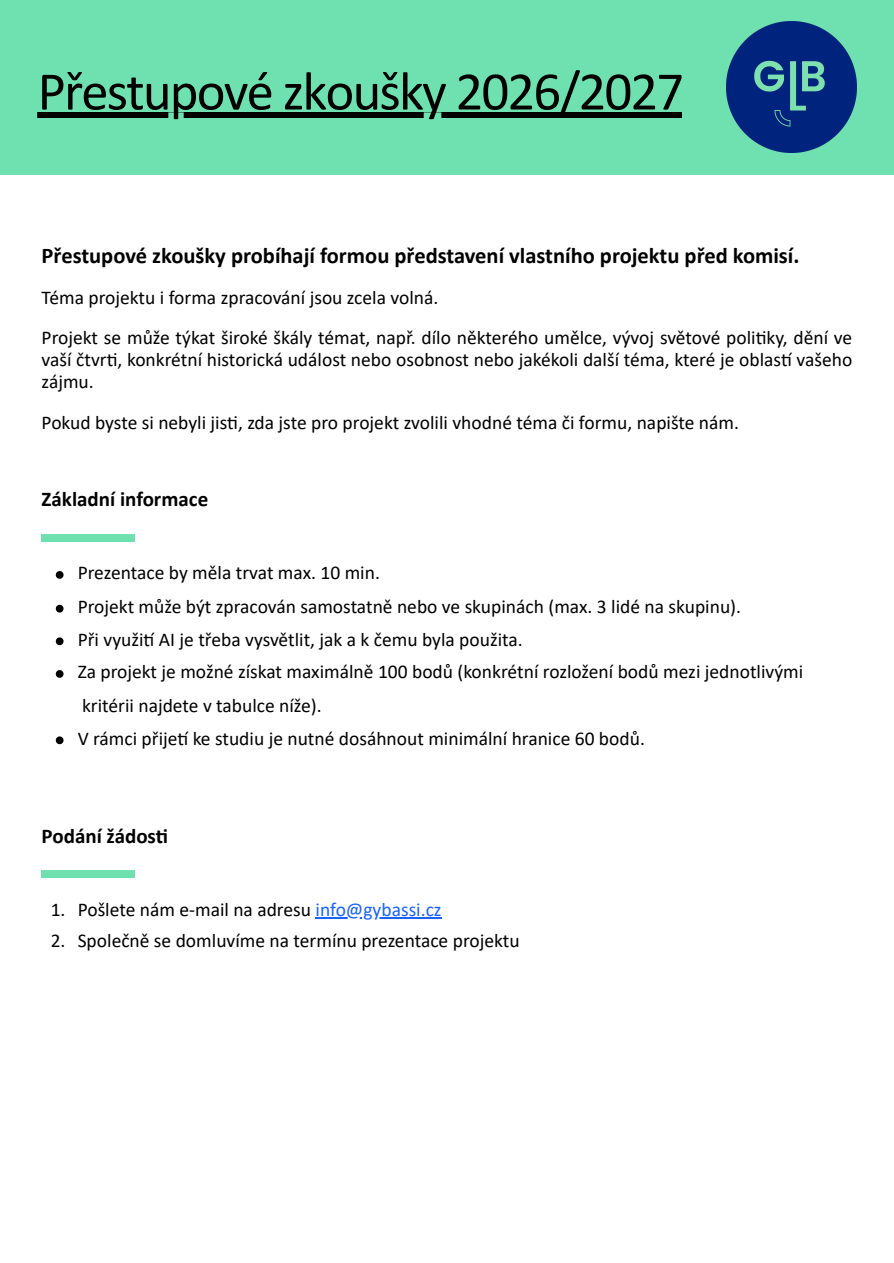
<style>
.page{position:relative;width:894px;height:1263px;background:#fff}
.page>*{position:absolute;margin:0;border:0;box-sizing:border-box;transform-origin:0 0}
.t1{font:54.75px "Calibri";letter-spacing:-.035em;color:#000}
.t2{font:700 22.5px "Calibri";color:#000}
.t3{font:700 21px "Calibri";color:#000}
.t4{font:19.5px/40.5px "Calibri";color:#000}
.s1{color:#1a62ff}
</style>
<div class="page">
<div style="left:0;top:0;width:893px;height:174px;background:#6fe1b0"></div>
<img style="left:726px;top:22px;width:130px;height:130px">
<div style="left:38px;top:113px;width:644px;height:5px;background:#000"></div>
<div style="left:42px;top:534px;width:93px;height:7px;background:#6fe1b0"></div>
<svg style="left:56px;top:571px;width:7px;height:8px"></svg>
<svg style="left:56px;top:605px;width:7px;height:7px"></svg>
<svg style="left:56px;top:637px;width:7px;height:8px"></svg>
<svg style="left:56px;top:670px;width:7px;height:8px"></svg>
<svg style="left:56px;top:736px;width:7px;height:8px"></svg>
<div style="left:42px;top:871px;width:93px;height:7px;background:#6fe1b0"></div>
<hr style="left:315px;top:917px;width:126px;height:1px;background:#1a62ff">
<h1 class="t1" style="left:38px;top:68px;width:647px">Přestupové zkoušky 2026/2027</h1>
<h1 class="t2" style="left:42px;top:246px;width:759px">Přestupové zkoušky probíhají formou představení vlastního projektu před komisí.</h1>
<p class="t4" style="left:42px;top:279px;width:811px">Téma projektu i forma zpracování jsou zcela volná.<br>Projekt se může týkat široké škály témat, např. dílo některého umělce, vývoj světové politiky, dění ve</p>
<p class="t4" style="left:42px;top:350px;width:811px;line-height:22.5px">vaší čtvrti, konkrétní historická událost nebo osobnost nebo jakékoli další téma, které je oblastí vašeho zájmu.</p>
<p class="t4" style="left:42px;top:404px;width:698px">Pokud byste si nebyli jisti, zda jste pro projekt zvolili vhodné téma či formu, napište nám.</p>
<h2 class="t3" style="left:42px;top:490px;width:168px">Základní informace</h2>
<p class="t4" style="left:78px;top:554px;width:303px">Prezentace by měla trvat max. 10 min.</p>
<p class="t4" style="left:78px;top:588px;width:664px">Projekt může být zpracován samostatně nebo ve skupinách (max. 3 lidé na skupinu).</p>
<p class="t4" style="left:78px;top:621px;width:446px">Při využití AI je třeba vysvětlit, jak a k čemu byla použita.</p>
<p class="t4" style="left:78px;top:657px;width:727px;line-height:33.8px">Za projekt je možné získat maximálně 100 bodů (konkrétní rozložení bodů mezi jednotlivými kritérii najdete v tabulce níže).</p>
<p class="t4" style="left:78px;top:720px;width:568px">V rámci přijetí ke studiu je nutné dosáhnout minimální hranice 60 bodů.</p>
<h2 class="t3" style="left:42px;top:827px;width:128px">Podání žádosti</h2>
<p class="t4" style="left:51px;top:891px;width:392px">1. Pošlete nám e-mail na adresu <span class="s1">info@gybassi.cz</span></p>
<p class="t4" style="left:51px;top:922px;width:470px">2. Společně se domluvíme na termínu prezentace projektu</p>
</div>
